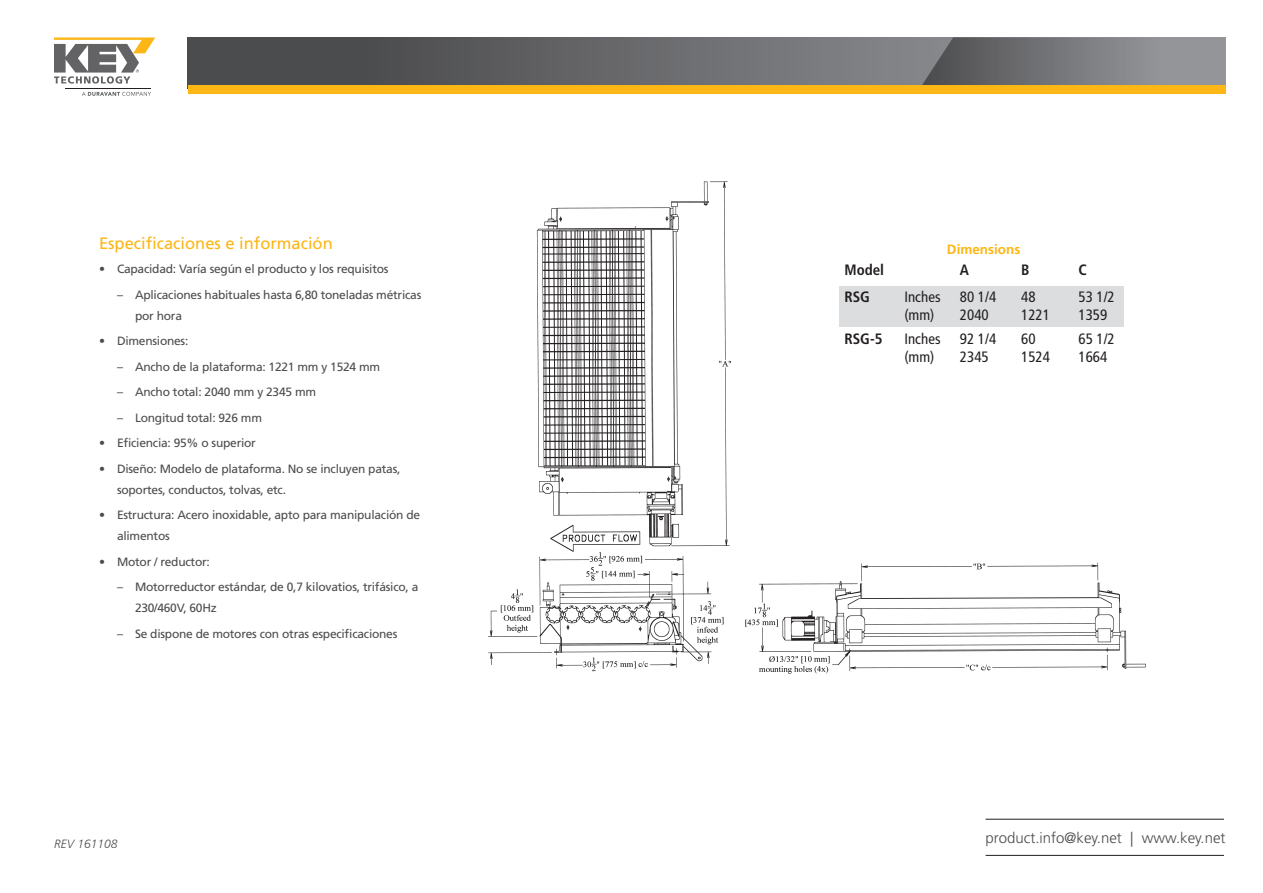
<style>
.page{position:relative;width:1263px;height:893px;background:#fff}
.page>*{position:absolute;margin:0;border:0;box-sizing:border-box;transform-origin:0 0}
.Subhead_1{font:16.5px "Frutiger LT Std";color:#fcb615}
.Body_text{font:condensed 15px "Frutiger LT Std";color:#231f20}
.t1{font:300 15px "Frutiger LT Std";color:#4b4c4d}
.Body_text-2{font:700 condensed 15px "Frutiger LT Std";color:#231f20}
.Subhead_2{font:700 13.5px "Frutiger LT Std";color:#fcb615}
.t2{font:12px/21px "Frutiger LT Std";letter-spacing:-.02em;color:#4b4c4d}
.t3{font:italic 300 12px "Frutiger LT Std";color:#4b4c4d}
</style>
<div class="page">
<svg style="left:188px;top:37px;width:731px;height:49px;background:#646463"></svg>
<svg style="left:919px;top:37px;width:306px;height:49px;background:#7c7c7c"></svg>
<div style="left:188px;top:86px;width:1037px;height:8px;background:#fcb615"></div>
<hr style="left:986px;top:819px;width:238px;height:1px;background:#231f20">
<hr style="left:986px;top:855px;width:238px;height:1px;background:#231f20">
<svg style="left:54px;top:38px;width:101px;height:46px"></svg>
<svg style="left:82px;top:92px;width:69px;height:4px"></svg>
<hr style="left:66px;top:89px;width:85px;height:1px;background:#231f20">
<img style="left:488px;top:181px;width:658px;height:493px">
<div style="left:839px;top:286px;width:285px;height:41px;background:#dcdddf"></div>
<p class="Subhead_1" style="left:99px;top:234px;width:235px">Especificaciones e información</p>
<p class="t2" style="left:99px;top:259px;width:291px">• Capacidad: Varía según el producto y los requisitos</p>
<p class="t2" style="left:135px;top:284px;width:288px;text-indent:-18px">– Aplicaciones habituales hasta 6,80 toneladas métricas por hora</p>
<p class="t2" style="left:99px;top:331px;width:91px">• Dimensiones:</p>
<p class="t2" style="left:117px;top:356px;width:265px">– Ancho de la plataforma: 1221 mm y 1524 mm</p>
<p class="t2" style="left:117px;top:382px;width:201px">– Ancho total: 2040 mm y 2345 mm</p>
<p class="t2" style="left:117px;top:407px;width:146px">– Longitud total: 926 mm</p>
<p class="t2" style="left:99px;top:433px;width:158px">• Eficiencia: 95% o superior</p>
<p class="t2" style="left:117px;top:458px;width:285px;text-indent:-18px">• Diseño: Modelo de plataforma. No se incluyen patas, soportes, conductos, tolvas, etc.</p>
<p class="t2" style="left:117px;top:505px;width:305px;text-indent:-18px">• Estructura: Acero inoxidable, apto para manipulación de alimentos</p>
<p class="t2" style="left:99px;top:551px;width:112px">• Motor / reductor:</p>
<p class="t2" style="left:135px;top:577px;width:285px;text-indent:-18px">– Motorreductor estándar, de 0,7 kilovatios, trifásico, a<br>230/460V, 60Hz</p>
<p class="t2" style="left:117px;top:623px;width:282px">– Se dispone de motores con otras especificaciones</p>
<p class="t3" style="left:54px;top:837px;width:65px">REV 161108</p>
<p class="Subhead_2" style="left:947px;top:241px;width:75px">Dimensions</p>
<p class="Body_text-2" style="left:844px;top:261px;width:41px">Model</p>
<p class="Body_text-2" style="left:960px;top:261px;width:11px">A</p>
<p class="Body_text-2" style="left:1021px;top:261px;width:10px">B</p>
<p class="Body_text-2" style="left:1078px;top:261px;width:10px">C</p>
<p class="Body_text-2" style="left:844px;top:288px;width:27px">RSG</p>
<p class="Body_text" style="left:904px;top:288px;width:38px">Inches</p>
<p class="Body_text" style="left:960px;top:288px;width:38px">80 1/4</p>
<p class="Body_text" style="left:1021px;top:288px;width:16px">48</p>
<p class="Body_text" style="left:1078px;top:288px;width:38px">53 1/2</p>
<p class="Body_text" style="left:904px;top:306px;width:86px">(mm) 2040</p>
<p class="Body_text" style="left:1021px;top:306px;width:30px">1221</p>
<p class="Body_text" style="left:1078px;top:306px;width:30px">1359</p>
<p class="Body_text-2" style="left:844px;top:330px;width:40px">RSG-5</p>
<p class="Body_text" style="left:904px;top:330px;width:38px">Inches</p>
<p class="Body_text" style="left:960px;top:330px;width:38px">92 1/4</p>
<p class="Body_text" style="left:1021px;top:330px;width:16px">60</p>
<p class="Body_text" style="left:1078px;top:330px;width:38px">65 1/2</p>
<p class="Body_text" style="left:904px;top:348px;width:86px">(mm) 2345</p>
<p class="Body_text" style="left:1021px;top:348px;width:30px">1524</p>
<p class="Body_text" style="left:1078px;top:348px;width:30px">1664</p>
<p class="t1" style="left:986px;top:829px;width:241px">product.info@key.net | www.key.net</p>
</div>
